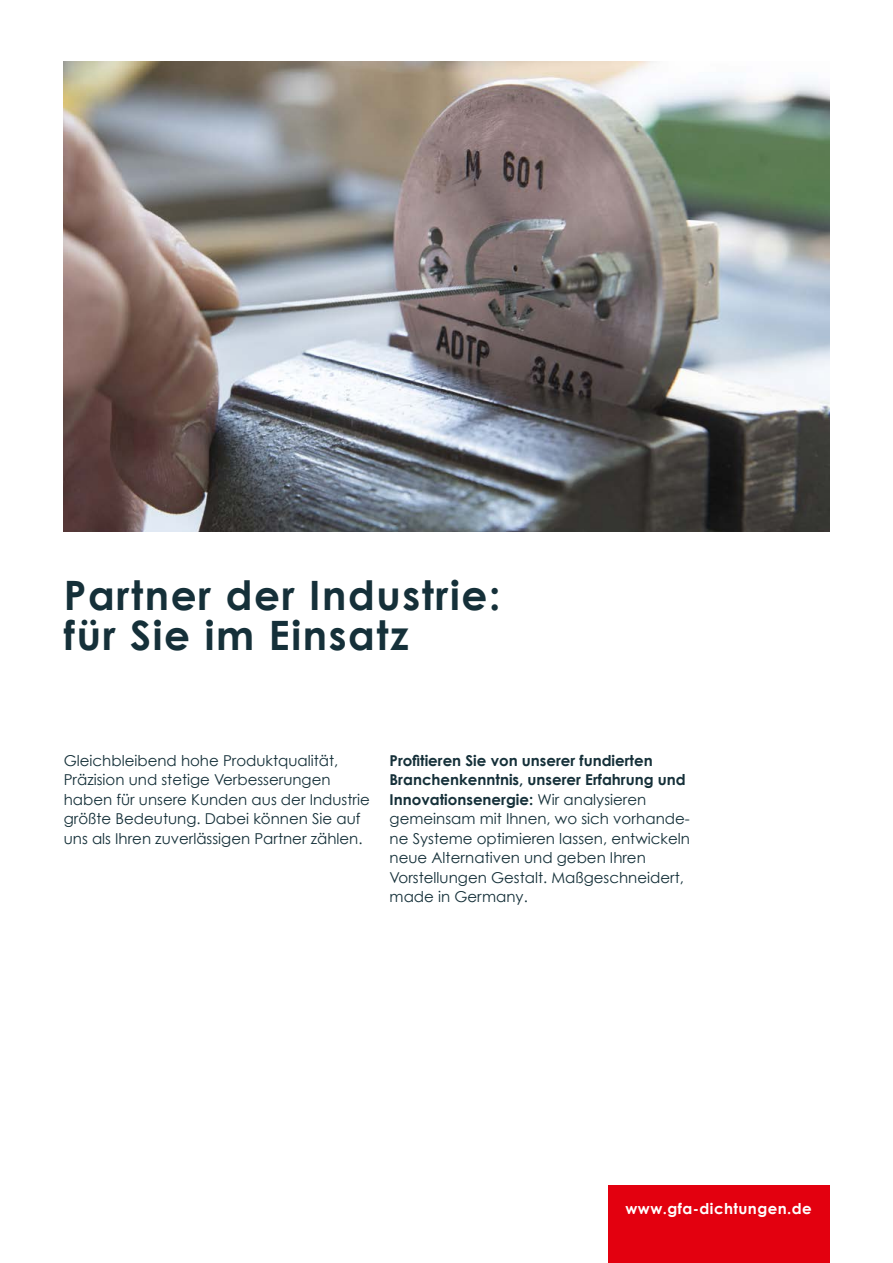
<style>
.page{position:relative;width:893px;height:1263px;background:#fff}
.page>*{position:absolute;margin:0;border:0;box-sizing:border-box;transform-origin:0 0}
.Cover_Headline_dt{font:700 40.5px/40.5px "Century Gothic";letter-spacing:.04em;color:#153039}
.Copy_deutsch{font:15px/19.5px "Century Gothic";color:#153039}
.t1{font:700 15px "Century Gothic";letter-spacing:.03em;color:#fff}
.s1{font-weight:700}
</style>
<div class="page">
<img style="left:64px;top:62px;width:765px;height:469px">
<div style="left:608px;top:1186px;width:221px;height:77px;background:#e3000f"></div>
<p class="Cover_Headline_dt" style="left:64px;top:574px;width:438px">Partner der Industrie: für Sie im Einsatz</p>
<p class="Copy_deutsch" style="left:64px;top:750px;width:307px">Gleichbleibend hohe Produktqualität, Präzision und stetige Verbesserungen haben für unsere Kunden aus der Industrie größte Bedeutung. Dabei können Sie auf uns als Ihren zuverlässigen Partner zählen.</p>
<p class="Copy_deutsch" style="left:390px;top:750px;width:302px"><span class="s1">Profitieren Sie von unserer fundierten Branchenkenntnis, unserer Erfahrung und Innovationsenergie:</span> Wir analysieren gemeinsam mit Ihnen, wo sich vorhande&shy;ne Systeme optimieren lassen, entwickeln neue Alternativen und geben Ihren Vorstellungen Gestalt. Maßgeschneidert, made in Germany.</p>
<p class="t1" style="left:625px;top:1199px;width:188px">www.gfa-dichtungen.de</p>
</div>
